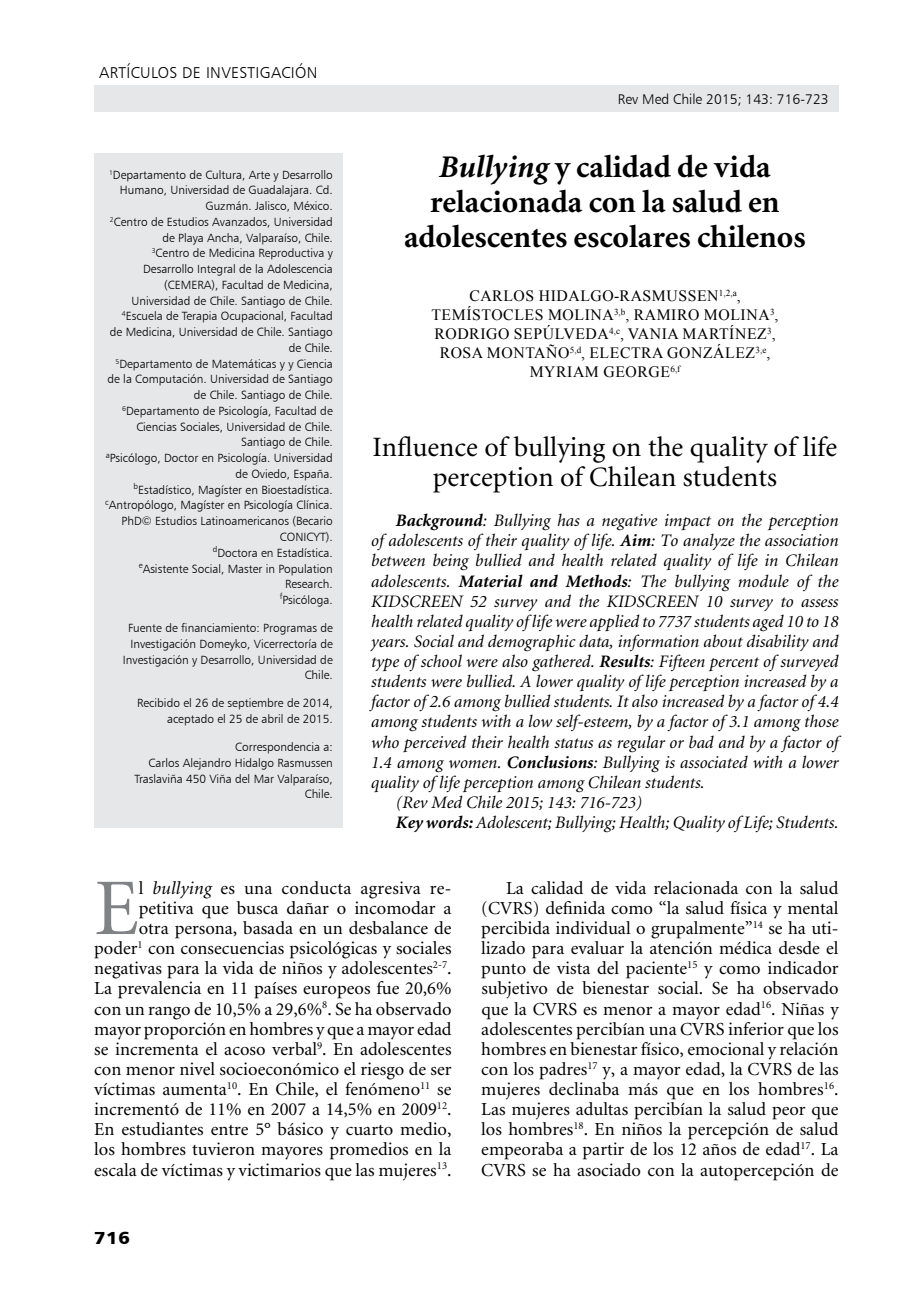
<style>
.page{position:relative;width:918px;height:1315px;background:#fff}
.page>*{position:absolute;margin:0;border:0;box-sizing:border-box;transform-origin:0 0}
.t1{font:80.33px "Minion";color:#808285}
.t2{font:700 31.5px/35px "Minion";color:#000;text-align:center}
.t3{font:28px/29.8px "Minion";color:#000;text-align:center}
.t4{font:18.38px/20.1px "Minion";color:#000;text-align:right}
.t5{font:italic 17.5px "Minion";color:#000}
.t6{font:17.5px "Humanist 777 BT Black B";color:#000;scale:1.1 1}
.t7{font:15.75px/18.9px "Times New Roman";letter-spacing:.035em;color:#000;text-align:center}
.t8{font:15.75px "Humanist 777 BT Light B";color:#000}
.t9{font:14px "Humanist 777 BT Light B";color:#000}
.t10{font:11.9px/15.8px "Humanist 777 BT Light B";color:#000;text-align:right}
.t11{font:9.1px "Times New Roman";color:#000}
.s1{font-style:italic}
.s2{font-size:15.75px}
.s3{font-weight:700}
</style>
<div class="page">
<div style="left:94px;top:85px;width:744px;height:26px;background:#e6e7e8"></div>
<div style="left:94px;top:154px;width:249px;height:674px;background:#e6e7e8"></div>
<p class="t8" style="left:99px;top:63px;width:41px">Artículosde</p>
<p class="t8" style="left:206px;top:63px;width:14px">Investigaci</p>
<p class="t8" style="left:295px;top:63px;width:21px">ón</p>
<p class="t10" style="left:105px;top:166px;width:229px"><sup>1</sup>Departamento de Cultura, Arte y Desarrollo Humano, Universidad de Guadalajara. Cd.<br>Guzmán. Jalisco, México.<br><sup>2</sup>Centro de Estudios Avanzados, Universidad de Playa Ancha, Valparaíso, Chile.<br><sup>3</sup>Centro de Medicina Reproductiva y Desarrollo Integral de la Adolescencia (CEMERA), Facultad de Medicina, Universidad de Chile. Santiago de Chile.<br><sup>4</sup>Escuela de Terapia Ocupacional, Facultad<br>de Medicina, Universidad de Chile. Santiago de Chile.<br><sup>5</sup>Departamento de Matemáticas y y Ciencia de la Computación. Universidad de Santiago de Chile. Santiago de Chile.<br><sup>6</sup>Departamento de Psicología, Facultad de Ciencias Sociales, Universidad de Chile.<br>Santiago de Chile.<br><sup>a</sup>Psicólogo, Doctor en Psicología. Universidad de Oviedo, España.<br><sup>b</sup>Estadístico, Magíster en Bioestadística. <sup>c</sup>Antropólogo, Magíster en Psicología Clínica.<br>PhD© Estudios Latinoamericanos (Becario CONICYT).<br><sup>d</sup>Doctora en Estadística.<br><sup>e</sup>Asistente Social, Master in Population Research.<br><sup>f</sup>Psicóloga.</p>
<p class="t10" style="left:123px;top:620px;width:211px">Fuente de financiamiento: Programas de Investigación Domeyko, Vicerrectoría de Investigación y Desarrollo, Universidad de Chile.</p>
<p class="t10" style="left:137px;top:695px;width:197px">Recibido el 26 de septiembre de 2014, aceptado el 25 de abril de 2015.</p>
<p class="t10" style="left:134px;top:739px;width:200px">Correspondencia a:<br>Carlos Alejandro Hidalgo Rasmussen<br>Traslaviña 450 Viña del Mar Valparaíso,<br>Chile.</p>
<p class="t9" style="left:618px;top:90px;width:212px">Rev Med Chile 2015; 143: 716-723</p>
<h2 class="t2" style="left:404px;top:151px;width:403px"><span class="s1">Bullying</span> y calidad de vida relacionada con la salud en adolescentes escolares chilenos</h2>
<p class="t7" style="left:469px;top:286px;width:208px">CARLOS HIDALGO-RASMUSS</p>
<p class="t11" style="left:697px;top:286px;width:45px"><span class="s2">EN</span>1,2,A<span class="s2">,</span></p>
<p class="t7" style="left:431px;top:305px;width:348px">TEMÍSTOCLES MOLINA<sup>3,B</sup>, RAMIRO MOLINA<sup>3</sup>, RODRIGO SEPÚLVEDA<sup>4,C</sup>, VANIA MARTÍNEZ<sup>3</sup>, ROSA MONTAÑO<sup>5,D</sup>, ELECTRA GONZÁLEZ<sup>3,E</sup>, MYRIAM GEORGE<sup>6,F</sup></p>
<h3 class="t3" style="left:372px;top:433px;width:466px">Influence of bullying on the quality of life perception of Chilean students</h3>
<p class="t5" style="left:396px;top:512px;width:444px"><span class="s3">Background</span>: Bullying has a negative impact on the perception</p>
<p class="t5" style="left:371px;top:532px;width:469px">of adolescents of their quality of life. <span class="s3">Aim</span>: To analyze the association</p>
<p class="t5" style="left:371px;top:552px;width:469px">between being bullied and health related quality of life in Chilean</p>
<p class="t5" style="left:371px;top:572px;width:469px">adolescents. <span class="s3">Material and Methods</span>: The bullying module of the</p>
<p class="t5" style="left:371px;top:592px;width:469px">KIDSCREEN 52 survey and the KIDSCREEN 10 survey to assess</p>
<p class="t5" style="left:371px;top:612px;width:469px">health related quality of life were applied to 7737 students aged 10 to 18</p>
<p class="t5" style="left:371px;top:633px;width:469px">years. Social and demographic data, information about disability and</p>
<p class="t5" style="left:371px;top:653px;width:469px">type of school were also gathered. <span class="s3">Results</span>: Fifteen percent of surveyed</p>
<p class="t5" style="left:371px;top:673px;width:469px">students were bullied. A lower quality of life perception increased by a</p>
<p class="t5" style="left:371px;top:693px;width:469px">factor of 2.6 among bullied students. It also increased by a factor of 4.4</p>
<p class="t5" style="left:371px;top:713px;width:469px">among students with a low self-esteem, by a factor of 3.1 among those</p>
<p class="t5" style="left:371px;top:733px;width:469px">who perceived their health status as regular or bad and by a factor of</p>
<p class="t5" style="left:371px;top:753px;width:469px">1.4 among women. <span class="s3">Conclusions</span>: Bullying is associated with a lower</p>
<p class="t5" style="left:371px;top:773px;width:335px">quality of life perception among Chilean students.</p>
<p class="t5" style="left:396px;top:794px;width:248px">(Rev Med Chile 2015; 143: 716-723)</p>
<p class="t5" style="left:396px;top:814px;width:444px"><span class="s3">Key words:</span> Adolescent; Bullying; Health; Quality of Life; Students.</p>
<p class="t4" style="left:94px;top:878px;width:359px">l <span class="s1">bullying</span> es una conducta agresiva re&shy;petitiva que busca dañar o incomodar a<br>otra persona, basada en un desbalance de poder<sup>1</sup> con consecuencias psicológicas y sociales negativas para la vida de niños y adolescentes<sup>2-7</sup>.<br>La prevalencia en 11 países europeos fue 20,6% con un rango de 10,5% a 29,6%<sup>8</sup>. Se ha observado mayor proporción en hombres y que a mayor edad se incrementa el acoso verbal<sup>9</sup>. En adolescentes con menor nivel socioeconómico el riesgo de ser víctimas aumenta<sup>10</sup>. En Chile, el fenómeno<sup>11</sup> se incrementó de 11% en 2007 a 14,5% en 2009<sup>12</sup>.<br>En estudiantes entre 5° básico y cuarto medio, los hombres tuvieron mayores promedios en la escala de víctimas y victimarios que las mujeres<sup>13</sup>.</p>
<p class="t4" style="left:481px;top:878px;width:359px;text-align:justify;text-indent:25px">La calidad de vida relacionada con la salud (CVRS) definida como “la salud física y mental percibida individual o grupalmente”<sup>14</sup> se ha uti&shy;lizado para evaluar la atención médica desde el punto de vista del paciente<sup>15</sup> y como indicador subjetivo de bienestar social. Se ha observado que la CVRS es menor a mayor edad<sup>16</sup>. Niñas y adolescentes percibían una CVRS inferior que los hombres en bienestar físico, emocional y relación con los padres<sup>17</sup> y, a mayor edad, la CVRS de las mujeres declinaba más que en los hombres<sup>16</sup>.<br>Las mujeres adultas percibían la salud peor que los hombres<sup>18</sup>. En niños la percepción de salud empeoraba a partir de los 12 años de edad<sup>17</sup>. La CVRS se ha asociado con la autopercepción de</p>
<h1 class="t1" style="left:94px;top:868px;width:46px">E</h1>
<p class="t6" style="left:94px;top:1226px;width:34px">716</p>
</div>
